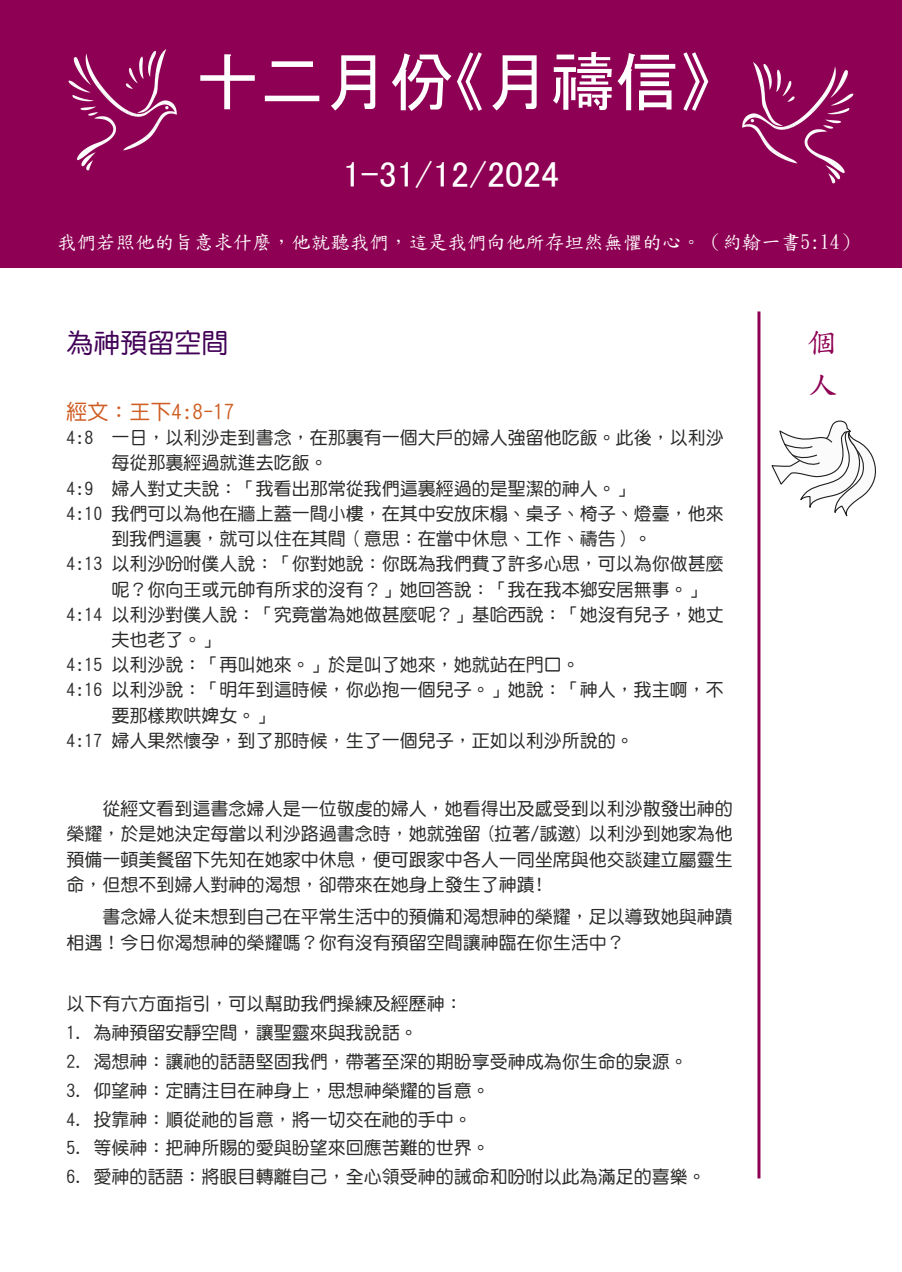
<style>
.page{position:relative;width:902px;height:1272px;background:#fff}
.page>*{position:absolute;margin:0;border:0;box-sizing:border-box;transform-origin:0 0}
.t1{font:64.5px "MS UI Gothic";color:#fff}
.t2{font:36px "MS UI Gothic";color:#fff}
.t3{font:30px/42px "Soukou Mincho";color:#8e0053}
.t4{font:27px "DF Yuan Md HK BF";color:#420257}
.t5{font:21px "DF Yuan Md HK BF";color:#cf5e25}
.t6{font:19.5px "Soukou Mincho";color:#fefcfc}
.t7{font:18px/25.2px "DF Yuan Md HK BF";color:#2a2928;text-align:justify}
</style>
<div class="page">
<div style="left:0;top:0;width:901px;height:268px;background:#8e0053"></div>
<img style="left:68px;top:49px;width:109px;height:122px">
<img style="left:742px;top:63px;width:112px;height:121px">
<svg style="left:771px;top:420px;width:105px;height:97px"></svg>
<hr style="left:757px;top:311px;width:3px;height:867px;background:#8e0053">
<h1 class="t1" style="left:195px;top:49px;width:517px">十二月份《月禱信》</h1>
<h2 class="t2" style="left:343px;top:156px;width:218px">1-31/12/2024</h2>
<p class="t6" style="left:57px;top:233px;width:803px">我們若照他的旨意求什麼，他就聽我們，這是我們向他所存坦然無懼的心。（約翰一書5:14）</p>
<h3 class="t4" style="left:67px;top:329px;width:164px">為神預留空間</h3>
<p class="t5" style="left:67px;top:401px;width:170px">經文：王下4:8-17</p>
<p class="t7" style="left:67px;top:425px;width:658px">4:8 一日，以利沙走到書念，在那裏有一個大戶的婦人強留他吃飯。此後，以利沙</p>
<p class="t7" style="left:112px;top:450px;width:217px">每從那裏經過就進去吃飯。</p>
<p class="t7" style="left:67px;top:475px;width:568px">4:9 婦人對丈夫說：「我看出那常從我們這裏經過的是聖潔的神人。」</p>
<p class="t7" style="left:67px;top:501px;width:658px">4:10 我們可以為他在牆上蓋一間小樓，在其中安放床榻、桌子、椅子、燈臺，他來</p>
<p class="t7" style="left:112px;top:526px;width:541px">到我們這裏，就可以住在其間（意思：在當中休息、工作、禱告）。</p>
<p class="t7" style="left:67px;top:551px;width:658px">4:13 以利沙吩咐僕人說：「你對她說：你既為我們費了許多心思，可以為你做甚麼</p>
<p class="t7" style="left:112px;top:576px;width:595px">呢？你向王或元帥有所求的沒有？」她回答說：「我在我本鄉安居無事。」</p>
<p class="t7" style="left:67px;top:601px;width:658px">4:14 以利沙對僕人說：「究竟當為她做甚麼呢？」基哈西說：「她沒有兒子，她丈</p>
<p class="t7" style="left:112px;top:627px;width:109px">夫也老了。」</p>
<p class="t7" style="left:67px;top:652px;width:514px">4:15 以利沙說：「再叫她來。」於是叫了她來，她就站在門口。</p>
<p class="t7" style="left:67px;top:677px;width:658px">4:16 以利沙說：「明年到這時候，你必抱一個兒子。」她說：「神人，我主啊，不</p>
<p class="t7" style="left:112px;top:702px;width:163px">要那樣欺哄婢女。」</p>
<p class="t7" style="left:67px;top:727px;width:568px">4:17 婦人果然懷孕，到了那時候，生了一個兒子，正如以利沙所說的。</p>
<p class="t7" style="left:67px;top:796px;width:668px;text-indent:36px">從經文看到這書念婦人是一位敬虔的婦人，她看得出及感受到以利沙散發出神的榮耀，於是她決定每當以利沙路過書念時，她就強留 (拉著/誠邀) 以利沙到她家為他預備一頓美餐留下先知在她家中休息，便可跟家中各人一同坐席與他交談建立屬靈生命，但想不到婦人對神的渴想，卻帶來在她身上發生了神蹟﹗</p>
<p class="t7" style="left:67px;top:904px;width:667px;text-indent:36px">書念婦人從未想到自己在平常生活中的預備和渴想神的榮耀，足以導致她與神蹟相遇！今日你渴想神的榮耀嗎？你有沒有預留空間讓神臨在你生活中？</p>
<p class="t7" style="left:67px;top:991px;width:397px">以下有六方面指引，可以幫助我們操練及經歷神：</p>
<p class="t7" style="left:67px;top:1020px;width:352px">1. 為神預留安靜空間，讓聖靈來與我說話。</p>
<p class="t7" style="left:67px;top:1048px;width:622px">2. 渴想神：讓祂的話語堅固我們，帶著至深的期盼享受神成為你生命的泉源。</p>
<p class="t7" style="left:67px;top:1077px;width:424px">3. 仰望神：定睛注目在神身上，思想神榮耀的旨意。</p>
<p class="t7" style="left:67px;top:1106px;width:406px">4. 投靠神：順從祂的旨意，將一切交在祂的手中。</p>
<p class="t7" style="left:67px;top:1135px;width:424px">5. 等候神：把神所賜的愛與盼望來回應苦難的世界。</p>
<p class="t7" style="left:67px;top:1164px;width:640px">6. 愛神的話語：將眼目轉離自己，全心領受神的誡命和吩咐以此為滿足的喜樂。</p>
<h3 class="t3" style="left:807px;top:322px;width:31px">個人</h3>
</div>
